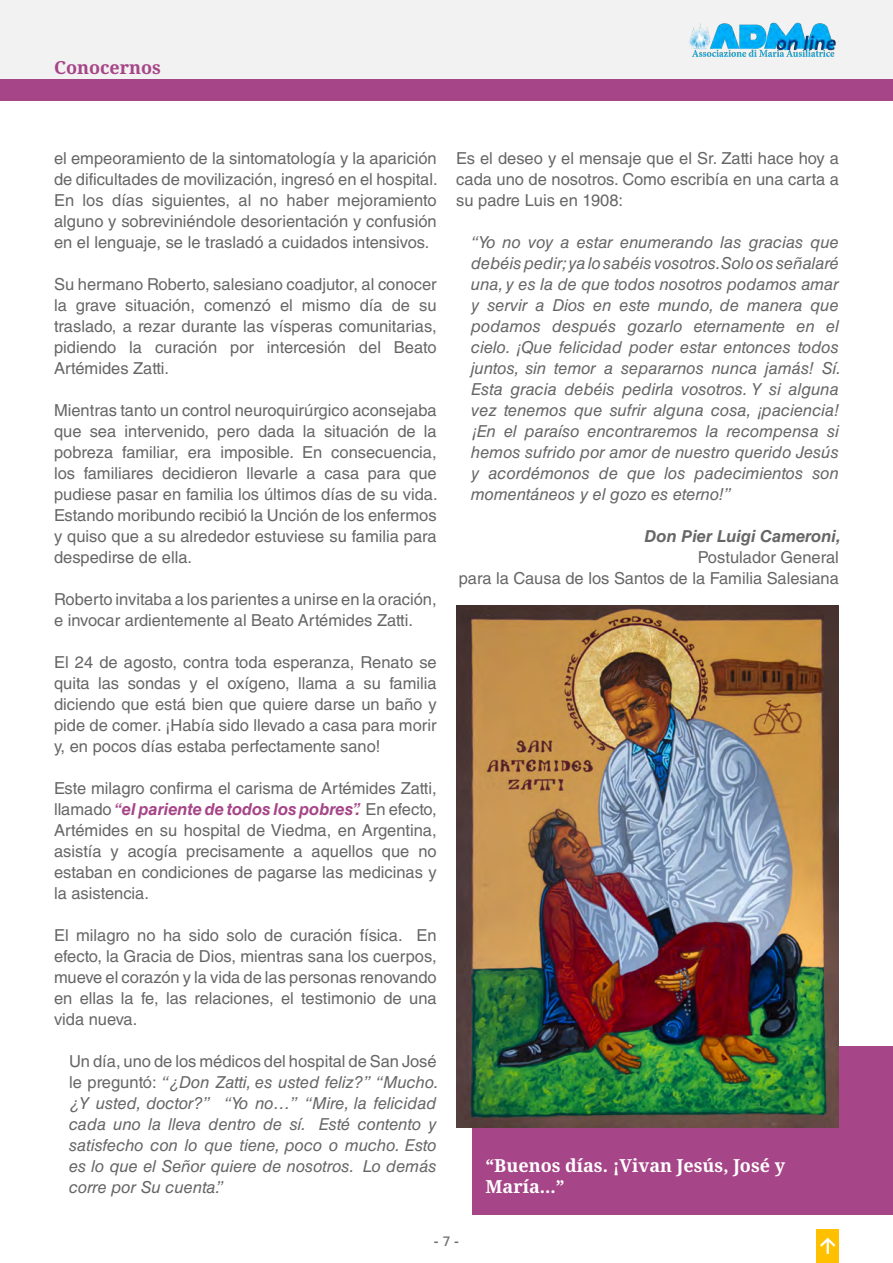
<style>
.page{position:relative;width:893px;height:1263px;background:#fff}
.page>*{position:absolute;margin:0;border:0;box-sizing:border-box;transform-origin:0 0}
.t1{font:700 18px/21px "Noto Serif";color:#fff}
.t2{font:700 18px "Noto Serif";color:#a64587}
.t3{font:16.5px/21px "Helvetica LT Std";color:#666;text-align:justify}
.t4{font:italic 16.5px/21px "Helvetica LT Std";color:#666}
.t5{font:italic 700 16.5px "Helvetica LT Std";color:#666}
.t6{font:700 13.5px "Segoe UI";color:#6d6e70}
.s1{font-weight:700;font-style:italic;color:#a64587}
.s2{font-style:normal}
.s3{font-weight:600}
</style>
<div class="page">
<div style="left:0;top:0;width:893px;height:80px;background:#f2f2f2"></div>
<img style="left:689px;top:22px;width:147px;height:35px">
<div style="left:816px;top:1229px;width:23px;height:34px;background:#ffc000"></div>
<svg style="left:820px;top:1237px;width:16px;height:17px"></svg>
<div style="left:0;top:80px;width:893px;height:20px;background:#a64587"></div>
<div style="left:472px;top:1047px;width:421px;height:168px;background:#a64587"></div>
<img style="left:456px;top:606px;width:383px;height:521px">
<p class="t2" style="left:54px;top:54px;width:109px">Conocernos</p>
<p class="t3" style="left:54px;top:147px;width:385px">el empeoramiento de la sintomatología y la aparición de dificultades de movilización, ingresó en el hospital.<br>En los días siguientes, al no haber mejoramiento alguno y sobreviniéndole desorientación y confusión en el lenguaje, se le trasladó a cuidados intensivos.</p>
<p class="t3" style="left:54px;top:273px;width:384px">Su hermano Roberto, salesiano coadjutor, al conocer la grave situación, comenzó el mismo día de su traslado, a rezar durante las vísperas comunitarias, pidiendo la curación por intercesión del Beato Artémides Zatti.</p>
<p class="t3" style="left:54px;top:399px;width:385px">Mientras tanto un control neuroquirúrgico aconsejaba que sea intervenido, pero dada la situación de la pobreza familiar, era imposible. En consecuencia, los familiares decidieron llevarle a casa para que pudiese pasar en familia los últimos días de su vida.<br>Estando moribundo recibió la Unción de los enfermos y quiso que a su alrededor estuviese su familia para despedirse de ella.</p>
<p class="t3" style="left:54px;top:588px;width:384px">Roberto invitaba a los parientes a unirse en la oración, e invocar ardientemente al Beato Artémides Zatti.</p>
<p class="t3" style="left:54px;top:651px;width:384px">El 24 de agosto, contra toda esperanza, Renato se quita las sondas y el oxígeno, llama a su familia diciendo que está bien que quiere darse un baño y pide de comer. ¡Había sido llevado a casa para morir y, en pocos días estaba perfectamente sano!</p>
<p class="t3" style="left:54px;top:777px;width:384px">Este milagro confirma el carisma de Artémides Zatti, llamado <span class="s1">“el pariente de todos los pobres”.</span> En efecto, Artémides en su hospital de Viedma, en Argentina, asistía y acogía precisamente a aquellos que no estaban en condiciones de pagarse las medicinas y la asistencia.</p>
<p class="t3" style="left:54px;top:924px;width:384px">El milagro no ha sido solo de curación física. En efecto, la Gracia de Dios, mientras sana los cuerpos, mueve el corazón y la vida de las personas renovando en ellas la fe, las relaciones, el testimonio de una vida nueva.</p>
<p class="t4" style="left:69px;top:1050px;width:371px"><span class="s2">Un día, uno de los médicos del hospital de San José le preguntó:</span> “¿Don Zatti, es usted feliz?” “Mucho. ¿Y usted, doctor?” “Yo no…” “Mire, la felicidad cada uno la lleva dentro de sí. Esté contento y satisfecho con lo que tiene, poco o mucho. Esto es lo que el Señor quiere de nosotros. Lo demás corre por Su cuenta.”</p>
<p class="t3" style="left:456px;top:147px;width:384px">Es el deseo y el mensaje que el Sr. Zatti hace hoy a cada uno de nosotros. Como escribía en una carta a su padre Luis en 1908:</p>
<p class="t4" style="left:471px;top:231px;width:371px">“Yo no voy a estar enumerando las gracias que debéis pedir; ya lo sabéis vosotros.Solo os señalaré una, y es la de que todos nosotros podamos amar y servir a Dios en este mundo, de manera que podamos después gozarlo eternamente en el cielo. ¡Que felicidad poder estar entonces todos juntos, sin temor a separarnos nunca jamás! Sí.<br>Esta gracia debéis pedirla vosotros. Y si alguna vez tenemos que sufrir alguna cosa, ¡paciencia! ¡En el paraíso encontraremos la recompensa si hemos sufrido por amor de nuestro querido Jesús y acordémonos de que los padecimientos son momentáneos y el gozo es eterno!”</p>
<p class="t5" style="left:644px;top:526px;width:198px">Don Pier Luigi Cameroni,</p>
<p class="t3" style="left:698px;top:546px;width:143px">Postulador General</p>
<p class="t3" style="left:459px;top:567px;width:382px">para la Causa de los Santos de la Familia Salesiana</p>
<p class="t1" style="left:485px;top:1154px;width:301px">“Buenos días. ¡Vivan Jesús, José y<br>María...”</p>
<p class="t6" style="left:434px;top:1229px;width:27px">- <span class="s3">7</span> -</p>
</div>
